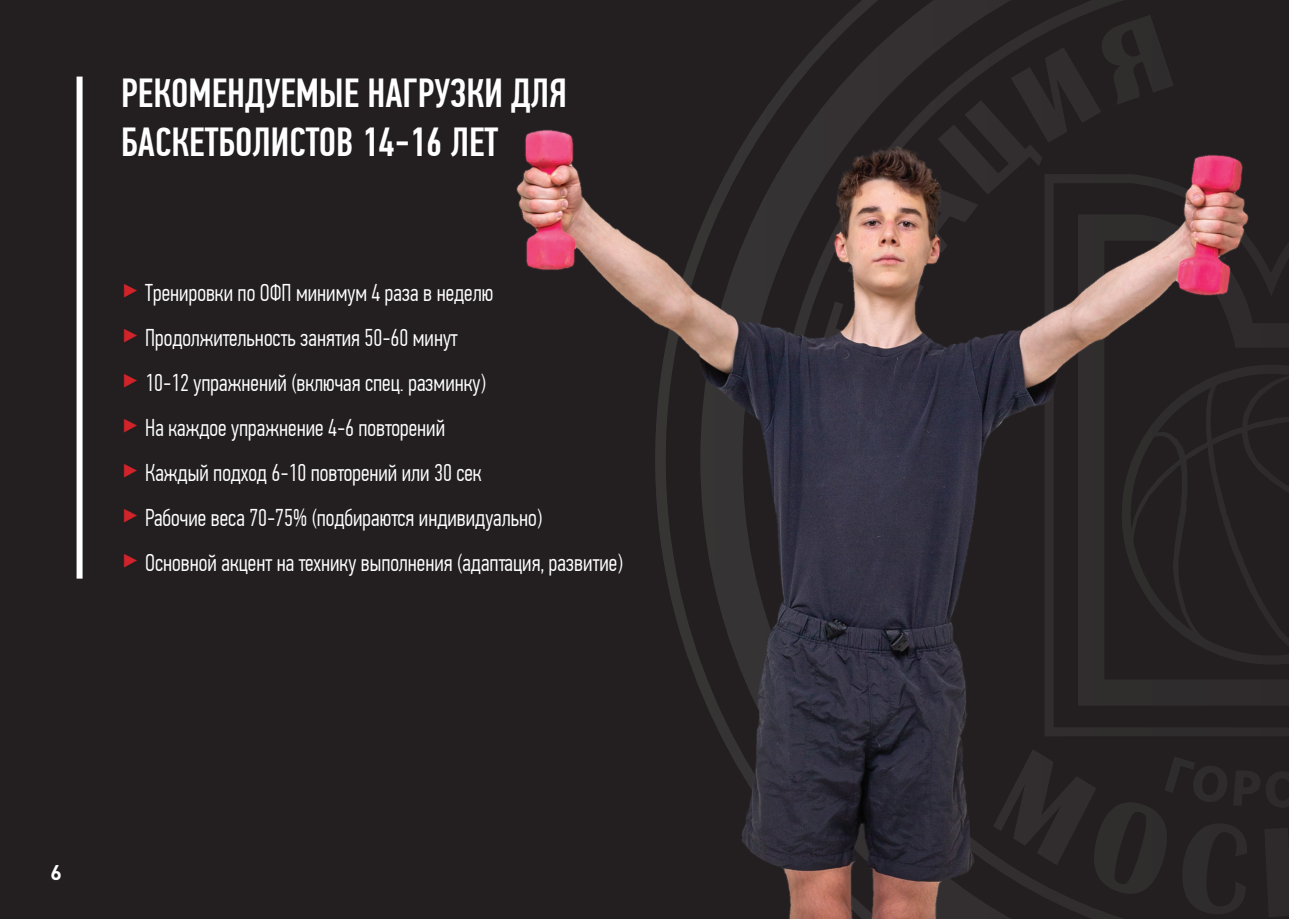
<style>
.page{position:relative;width:1289px;height:919px;background:#fff}
.page>*{position:absolute;margin:0;border:0;box-sizing:border-box;transform-origin:0 0}
.t1{font:500 40.5px/48.6px "PF Din Text Comp Pro";color:#fff}
.t2{font:300 24.3px/45px "PF Din Text Comp Pro";color:#fff}
.t3{font:700 21px "DIN Pro";color:#fff}
.s1{font-size:37.8px;color:#d1232a}
</style>
<div class="page">
<div style="left:0;top:0;width:1276px;height:918px;background:#231f20"></div>
<svg style="left:753px;top:0;width:535px;height:918px"></svg>
<div style="left:77px;top:77px;width:6px;height:501px;background:#fff"></div>
<img style="left:516px;top:128px;width:734px;height:790px">
<h1 class="t1" style="left:121px;top:69px;width:447px">Рекомендуемые нагрузки для баскетболистов 14-16 лет</h1>
<p class="t2" style="left:121px;top:270px;width:503px"><span class="s1">‣</span> Тренировки по ОФП минимум 4 раза в неделю<br><span class="s1">‣</span> Продолжительность занятия 50-60 минут<br><span class="s1">‣</span> 10-12 упражнений (включая спец. разминку)<br><span class="s1">‣</span> На каждое упражнение 4-6 повторений<br><span class="s1">‣</span> Каждый подход 6-10 повторений или 30 сек<br><span class="s1">‣</span> Рабочие веса 70-75% (подбираются индивидуально)<br><span class="s1">‣</span> Основной акцент на технику выполнения (адаптация, развитие)</p>
<p class="t3" style="left:51px;top:855px;width:13px">6</p>
</div>
